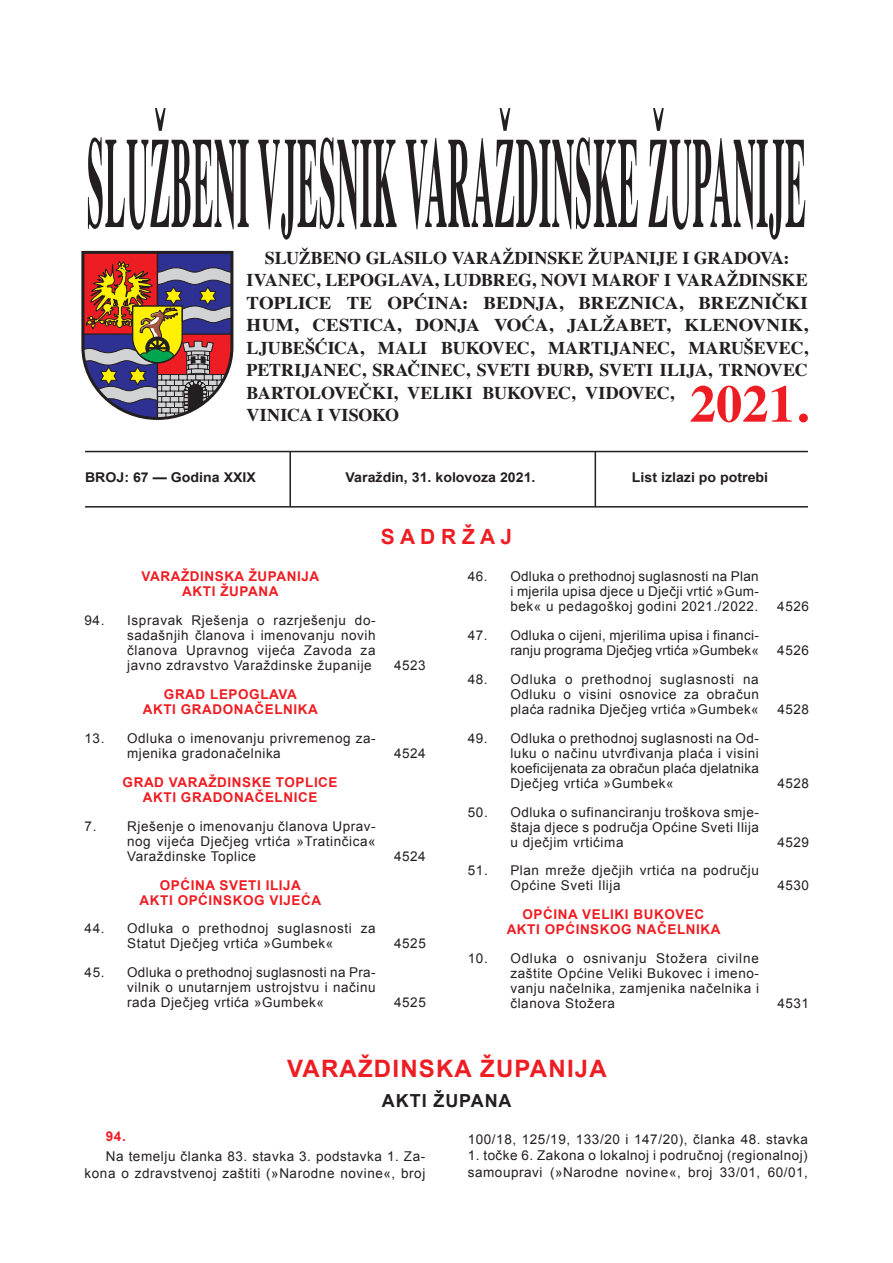
<style>
.page{position:relative;width:893px;height:1263px;background:#fff}
.page>*{position:absolute;margin:0;border:0;box-sizing:border-box;transform-origin:0 0}
.t1{font:700 52.5px "Times";color:#ee1d23}
.t2{font:700 24px "Arial";letter-spacing:.05em;color:#ee1d23}
.t3{font:700 21px "Arial";color:#ee1d23}
.t4{font:700 18px/22.5px "Times";color:#231f20}
.t5{font:700 18px "Arial";letter-spacing:.05em;color:#231f20}
.t6{font:13.5px/15px "Arial";letter-spacing:.04em;color:#231f20;text-align:justify}
.t7{font:700 13.5px/15px "Arial";letter-spacing:.04em;color:#ee1d23;text-align:center}
.t8{font:700 13.5px "Arial";color:#231f20;scale:1.05 1}
</style>
<div class="page">
<hr style="left:85px;top:451px;width:723px;height:1px;background:#231f20">
<hr style="left:85px;top:506px;width:723px;height:2px;background:#231f20">
<hr style="left:595px;top:451px;width:1px;height:56px;background:#231f20">
<hr style="left:289px;top:451px;width:2px;height:56px;background:#231f20">
<svg style="left:88px;top:108px;width:717px;height:132px"></svg>
<svg style="left:81px;top:250px;width:152px;height:170px;background:#94706a"></svg>
<p class="t4" style="left:247px;top:244px;width:563px;text-indent:18px">SLUŽBENO GLASILO VARAŽDINSKE ŽUPANIJE I GRADOVA:<br>IVANEC, LEPOGLAVA, LUDBREG, NOVI MAROF I VARAŽDINSKE TOPLICE TE OPĆINA: BEDNJA, BREZNICA, BREZNIČKI HUM, CESTICA, DONJA VOĆA, JALŽABET, KLENOVNIK, LJUBEŠĆICA, MALI BUKOVEC, MARTIJANEC, MARUŠEVEC, PETRIJANEC, SRAČINEC, SVETI ĐURĐ, SVETI ILIJA, TRNOVEC BARTOLOVEČKI, VELIKI BUKOVEC, VIDOVEC,<br>VINICA I VISOKO</p>
<h1 class="t1" style="left:690px;top:354px;width:120px">2021.</h1>
<p class="t8" style="left:85px;top:468px;width:164px">BROJ: 67 — Godina XXIX</p>
<p class="t8" style="left:346px;top:468px;width:182px">Varaždin, 31. kolovoza 2021.</p>
<p class="t8" style="left:632px;top:468px;width:131px">List izlazi po potrebi</p>
<h3 class="t3" style="left:381px;top:522px;width:133px">S A D R Ž A J</h3>
<p class="t7" style="left:141px;top:569px;width:179px">VARAŽDINSKA ŽUPANIJA<br>AKTI ŽUPANA</p>
<p class="t6" style="left:127px;top:613px;width:250px;text-indent:-43px">94. Ispravak Rješenja o razrješenju do&shy;sadašnjih članova i imenovanju novih članova Upravnog vijeća Zavoda za javno zdravstvo Varaždinske županije</p>
<p class="t7" style="left:143px;top:687px;width:177px">GRAD LEPOGLAVA<br>AKTI GRADONAČELNIKA</p>
<p class="t6" style="left:127px;top:730px;width:250px;text-indent:-43px">13. Odluka o imenovanju privremenog za&shy;mjenika gradonačelnika</p>
<p class="t7" style="left:123px;top:775px;width:216px">GRAD VARAŽDINSKE TOPLICE<br>AKTI GRADONAČELNICE</p>
<p class="t6" style="left:127px;top:818px;width:250px;text-indent:-43px">7. Rješenje o imenovanju članova Uprav&shy;nog vijeća Dječjeg vrtića »Tratinčica« Varaždinske Toplice</p>
<p class="t7" style="left:140px;top:878px;width:183px">OPĆINA SVETI ILIJA<br>AKTI OPĆINSKOG VIJEĆA</p>
<p class="t6" style="left:85px;top:921px;width:293px;text-align:center">44. Odluka o prethodnoj suglasnosti za<br>Statut Dječjeg vrtića »Gumbek«</p>
<p class="t6" style="left:127px;top:965px;width:250px;text-indent:-43px">45. Odluka o prethodnoj suglasnosti na Pra&shy;vilnik o unutarnjem ustrojstvu i načinu rada Dječjeg vrtića »Gumbek«</p>
<p class="t6" style="left:394px;top:658px;width:33px">4523</p>
<p class="t6" style="left:394px;top:745px;width:33px">4524</p>
<p class="t6" style="left:394px;top:848px;width:33px">4524</p>
<p class="t6" style="left:394px;top:936px;width:33px">4525</p>
<p class="t6" style="left:394px;top:995px;width:33px">4525</p>
<p class="t6" style="left:510px;top:569px;width:250px;text-indent:-43px">46. Odluka o prethodnoj suglasnosti na Plan i mjerila upisa djece u Dječji vrtić »Gum&shy;bek« u pedagoškoj godini 2021./2022.</p>
<p class="t6" style="left:468px;top:627px;width:293px;text-align:right">47. Odluka o cijeni, mjerilima upisa i financi&shy;ranju programa Dječjeg vrtića »Gumbek«</p>
<p class="t6" style="left:510px;top:671px;width:250px;text-indent:-43px">48. Odluka o prethodnoj suglasnosti na Odluku o visini osnovice za obračun plaća radnika Dječjeg vrtića »Gumbek«</p>
<p class="t6" style="left:510px;top:730px;width:250px;text-indent:-43px">49. Odluka o prethodnoj suglasnosti na Od&shy;luku o načinu utvrđivanja plaća i visini koeficijenata za obračun plaća djelatnika Dječjeg vrtića »Gumbek«</p>
<p class="t6" style="left:510px;top:804px;width:250px;text-indent:-43px">50. Odluka o sufinanciranju troškova smje&shy;štaja djece s područja Općine Sveti Ilija u dječjim vrtićima</p>
<p class="t6" style="left:510px;top:863px;width:250px;text-indent:-43px">51. Plan mreže dječjih vrtića na području<br>Općine Sveti Ilija</p>
<p class="t7" style="left:507px;top:907px;width:215px">OPĆINA VELIKI BUKOVEC<br>AKTI OPĆINSKOG NAČELNIKA</p>
<p class="t6" style="left:510px;top:951px;width:250px;text-indent:-43px">10. Odluka o osnivanju Stožera civilne zaštite Općine Veliki Bukovec i imeno&shy;vanju načelnika, zamjenika načelnika i članova Stožera</p>
<h2 class="t2" style="left:287px;top:1053px;width:321px">VARAŽDINSKA ŽUPANIJA</h2>
<h3 class="t5" style="left:382px;top:1089px;width:131px">AKTI ŽUPANA</h3>
<p class="t6" style="left:777px;top:599px;width:33px">4526</p>
<p class="t6" style="left:777px;top:642px;width:33px">4526</p>
<p class="t6" style="left:777px;top:701px;width:33px">4528</p>
<p class="t6" style="left:777px;top:775px;width:33px">4528</p>
<p class="t6" style="left:777px;top:834px;width:33px">4529</p>
<p class="t6" style="left:777px;top:878px;width:33px">4530</p>
<p class="t6" style="left:777px;top:996px;width:33px">4531</p>
<p class="t7" style="left:106px;top:1129px;width:21px">94.</p>
<p class="t6" style="left:85px;top:1148px;width:342px;line-height:16.5px;text-align:right">Na temelju članka 83. stavka 3. podstavka 1. Za&shy;kona o zdravstvenoj zaštiti (»Narodne novine«, broj</p>
<p class="t6" style="left:468px;top:1132px;width:342px">100/18, 125/19, 133/20 i 147/20), članka 48. stavka</p>
<p class="t6" style="left:468px;top:1147px;width:342px;line-height:16.5px">1. točke 6. Zakona o lokalnoj i područnoj (regionalnoj) samoupravi (»Narodne novine«, broj 33/01, 60/01,</p>
</div>
